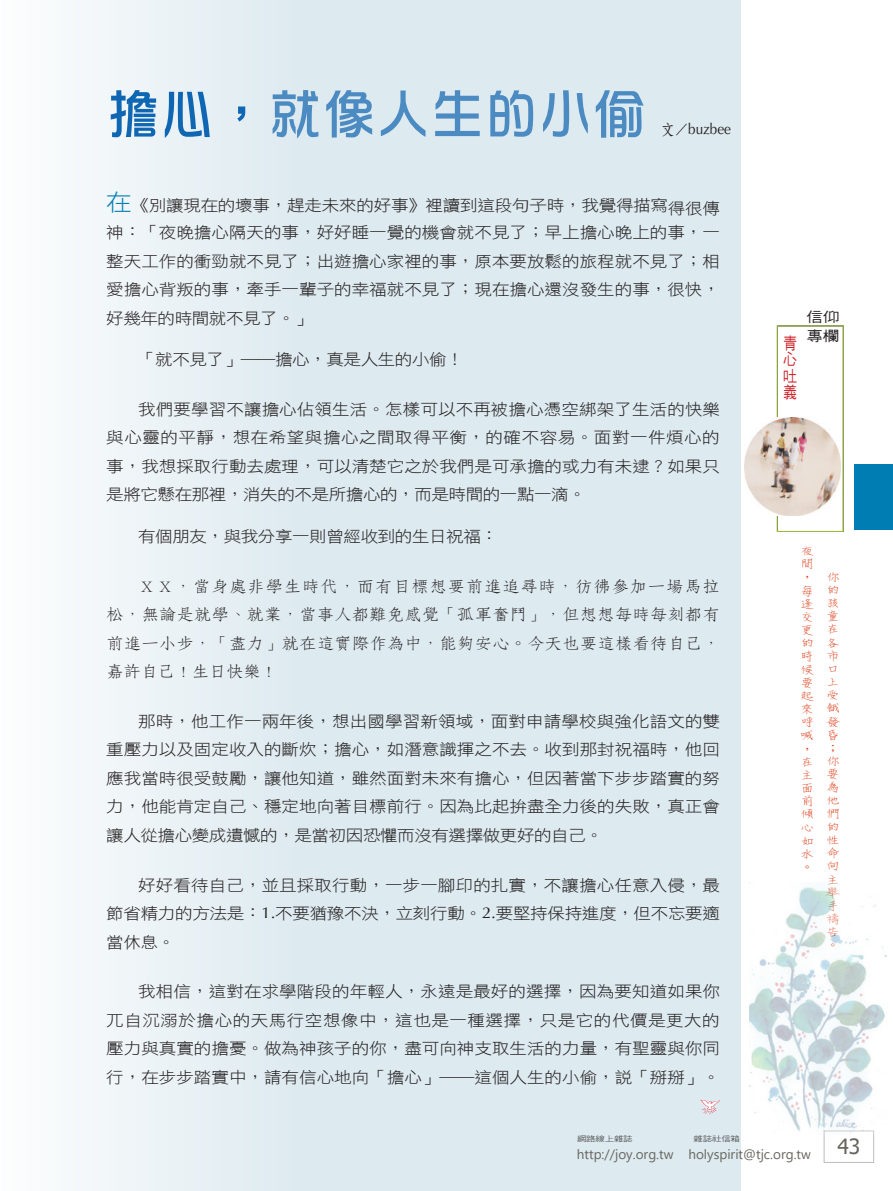
<style>
.page{position:relative;width:893px;height:1191px;background:#fff}
.page>*{position:absolute;margin:0;border:0;box-sizing:border-box;transform-origin:0 0}
.題目{font:54px "DF Hua Zong W5 WIN BF";color:#4c8bc2}
.t1{font:21px "Tahoma";color:#67655d}
.t2{font:16.5px/16.5px "DF Hei W5 WIN BF";color:#cc2128;text-align:justify;scale:.85 1}
.Normal-首段{font:15.75px/28.5px "DF Hei W3 WIN BF";color:#231f20;text-align:justify;scale:1.11 1}
.t3{font:15.75px/28.5px "DF Fang Song W4 WINP BF";color:#231f20;text-align:justify;scale:1.11 1}
.Normal-首段-2{font:15.75px "DF Hei W3 WIN BF";letter-spacing:-.025em;color:#231f20;scale:1.11 1}
.作者{font:15px "Optima";color:#231f20;scale:.9 1}
.t4{font:14.1px "DF Hei W5 WIN BF";color:#231f20;scale:1.18 1}
.t5{font:13.5px/13.2px "DF Ya W3 WIN BF";color:#df4a26;scale:1.11 1}
.t6{font:13.5px "Segoe UI";color:#67655d}
.t7{font:7.5px "DF Hei W5 WIN BF";letter-spacing:-.015em;color:#57585a;scale:1.25 1}
.s1{color:#0f66b2}
.s2{font-family:"DF Fang Song W6 WIN BF"}
.s3{font-size:22.95px;color:#007db2}
.s4{font-family:"Optima"}
</style>
<div class="page">
<div style="left:824px;top:1130px;width:50px;height:32px;border:1px solid #bcbdc0"></div>
<div style="left:2px;top:0;width:739px;height:1191px;background:linear-gradient(to right,#f1f6f9,#d5e5ed)"></div>
<div style="left:854px;top:464px;width:39px;height:66px;background:#007db2"></div>
<div style="left:777px;top:326px;width:66px;height:205px;border:1px solid #9cbe3b"></div>
<img style="left:744px;top:417px;width:96px;height:99px">
<img style="left:749px;top:882px;width:139px;height:252px">
<svg style="left:700px;top:1099px;width:20px;height:15px"></svg>
<p class="題目" style="left:106px;top:87px;width:541px"><span class="s1">擔心，</span>就像人生的小偷</p>
<p class="作者" style="left:661px;top:120px;width:79px"><span class="s2">文／</span>buzbee</p>
<p class="Normal-首段" style="left:106px;top:191px;width:554px"><span class="s3">在</span>《別讓現在的壞事，趕走未來的好事》裡讀到這段句子時，我覺得描寫得很傳神：「夜晚擔心隔天的事，好好睡一覺的機會就不見了；早上擔心晚上的事，一整天工作的衝勁就不見了；出遊擔心家裡的事，原本要放鬆的旅程就不見了；相愛擔心背叛的事，牽手一輩子的幸福就不見了；現在擔心還沒發生的事，很快，好幾年的時間就不見了。」</p>
<p class="Normal-首段-2" style="left:138px;top:351px;width:295px">「就不見了」――擔心，真是人生的小偷！</p>
<p class="Normal-首段" style="left:106px;top:395px;width:555px;text-indent:32px">我們要學習不讓擔心佔領生活。怎樣可以不再被擔心憑空綁架了生活的快樂與心靈的平靜，想在希望與擔心之間取得平衡，的確不容易。面對一件煩心的事，我想採取行動去處理，可以清楚它之於我們是可承擔的或力有未逮？如果只是將它懸在那裡，消失的不是所擔心的，而是時間的一點一滴。</p>
<p class="Normal-首段-2" style="left:138px;top:528px;width:326px">有個朋友，與我分享一則曾經收到的生日祝福：</p>
<p class="t3" style="left:106px;top:571px;width:554px;text-indent:32px">ＸＸ，當身處非學生時代，而有目標想要前進追尋時，彷彿參加一場馬拉松，無論是就學、就業，當事人都難免感覺「孤軍奮鬥」，但想想每時每刻都有前進一小步，「盡力」就在這實際作為中，能夠安心。今天也要這樣看待自己，嘉許自己！生日快樂！</p>
<p class="Normal-首段" style="left:106px;top:707px;width:555px;text-indent:32px">那時，他工作一兩年後，想出國學習新領域，面對申請學校與強化語文的雙重壓力以及固定收入的斷炊；擔心，如潛意識揮之不去。收到那封祝福時，他回應我當時很受鼓勵，讓他知道，雖然面對未來有擔心，但因著當下步步踏實的努力，他能肯定自己、穩定地向著目標前行。因為比起拚盡全力後的失敗，真正會讓人從擔心變成遺憾的，是當初因恐懼而沒有選擇做更好的自己。</p>
<p class="Normal-首段" style="left:106px;top:870px;width:555px;text-indent:32px">好好看待自己，並且採取行動，一步一腳印的扎實，不讓擔心任意入侵，最節省精力的方法是：<span class="s4">1.</span>不要猶豫不決，立刻行動。<span class="s4">2.</span>要堅持保持進度，但不忘要適當休息。</p>
<p class="Normal-首段" style="left:106px;top:977px;width:555px;text-indent:32px">我相信，這對在求學階段的年輕人，永遠是最好的選擇，因為要知道如果你兀自沉溺於擔心的天馬行空想像中，這也是一種選擇，只是它的代價是更大的壓力與真實的擔憂。做為神孩子的你，盡可向神支取生活的力量，有聖靈與你同行，在步步踏實中，請有信心地向「擔心」――這個人生的小偷，說「掰掰」。</p>
<p class="t4" style="left:806px;top:309px;width:29px">信仰</p>
<p class="t2" style="left:783px;top:334px;width:17px">青心吐義</p>
<p class="t4" style="left:806px;top:329px;width:29px">專欄</p>
<p class="t5" style="left:800px;top:544px;width:14px">夜間，每逢交更的時候要起來呼喊，在主面前傾心如水。</p>
<p class="t5" style="left:825px;top:570px;width:15px">你的孩童在各市口上受餓發昏；你要為他們的性命向主舉手禱告。</p>
<p class="t7" style="left:577px;top:1135px;width:46px">網路線上雜誌</p>
<p class="t7" style="left:694px;top:1135px;width:39px">雜誌社信箱</p>
<p class="t6" style="left:577px;top:1141px;width:236px">http://joy.org.tw holyspirit@tjc.org.tw</p>
<h2 class="t1" style="left:837px;top:1132px;width:24px">43</h2>
</div>
